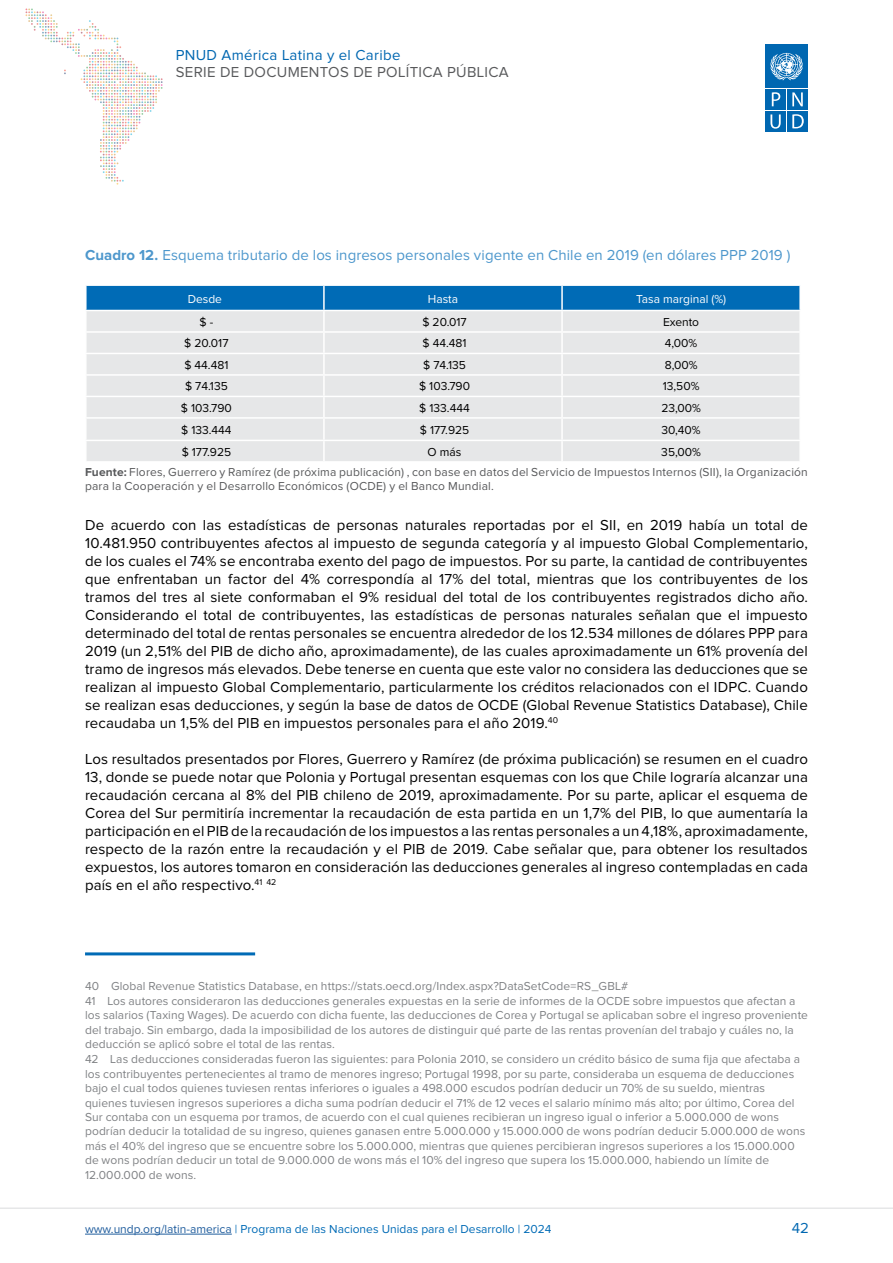
<style>
.page{position:relative;width:893px;height:1263px;background:#fff}
.page>*{position:absolute;margin:0;border:0;box-sizing:border-box;transform-origin:0 0}
.t1{font:15px/18px "Proxima Nova";letter-spacing:.005em;color:#000;text-align:justify}
.t2{font:15px "Proxima Nova";letter-spacing:.005em;color:#4d97cc}
.t3{font:15px "Proxima Nova";letter-spacing:.02em;color:#58595b}
.t4{font:15px "Proxima Nova";letter-spacing:.02em;color:#0067b1}
.t5{font:12px/14.5px "Proxima Nova";letter-spacing:.005em;color:#808285}
.t6{font:12px/20.5px "Proxima Nova";letter-spacing:.015em;color:#58595b}
.t7{font:12px "Proxima Nova";color:#000}
.t8{font:12px "Proxima Nova";color:#006bb6}
.t9{font:12px "Proxima Nova";color:#fff}
.s1{font-weight:700}
.s2{color:#000}
.s3{color:#215e9e}
</style>
<div class="page">
<hr style="left:0;top:1207px;width:893px;height:2px;background:#e6e7e8">
<hr style="left:85px;top:1234px;width:147px;height:1px;background:#215e9e">
<div style="left:765px;top:89px;width:21px;height:21px;background:#0067b1"></div>
<svg style="left:772px;top:92px;width:8px;height:14px"></svg>
<div style="left:787px;top:89px;width:21px;height:21px;background:#0067b1"></div>
<svg style="left:792px;top:92px;width:11px;height:14px"></svg>
<div style="left:765px;top:111px;width:21px;height:21px;background:#0067b1"></div>
<svg style="left:770px;top:114px;width:11px;height:15px"></svg>
<div style="left:787px;top:111px;width:21px;height:21px;background:#0067b1"></div>
<svg style="left:792px;top:114px;width:12px;height:14px"></svg>
<div style="left:765px;top:45px;width:43px;height:43px;background:#0067b1"></div>
<svg style="left:770px;top:53px;width:33px;height:27px"></svg>
<svg style="left:26px;top:9px;width:137px;height:176px"></svg>
<div style="left:87px;top:286px;width:712px;height:24px;background:#006bb6"></div>
<div style="left:87px;top:311px;width:712px;height:150px;background:#e6e7e8"></div>
<hr style="left:323px;top:286px;width:2px;height:24px;background:#fff">
<hr style="left:561px;top:286px;width:2px;height:24px;background:#fff">
<hr style="left:323px;top:311px;width:2px;height:20px;background:#fff">
<hr style="left:561px;top:311px;width:2px;height:20px;background:#fff">
<hr style="left:85px;top:331px;width:239px;height:2px;background:#fff">
<hr style="left:324px;top:331px;width:238px;height:2px;background:#fff">
<hr style="left:323px;top:333px;width:2px;height:20px;background:#fff">
<hr style="left:562px;top:331px;width:239px;height:2px;background:#fff">
<hr style="left:561px;top:333px;width:2px;height:20px;background:#fff">
<hr style="left:85px;top:353px;width:239px;height:1px;background:#fff">
<hr style="left:324px;top:353px;width:238px;height:1px;background:#fff">
<hr style="left:323px;top:354px;width:2px;height:20px;background:#fff">
<hr style="left:562px;top:353px;width:239px;height:1px;background:#fff">
<hr style="left:561px;top:354px;width:2px;height:20px;background:#fff">
<hr style="left:85px;top:374px;width:239px;height:2px;background:#fff">
<hr style="left:324px;top:374px;width:238px;height:2px;background:#fff">
<hr style="left:323px;top:376px;width:2px;height:20px;background:#fff">
<hr style="left:562px;top:374px;width:239px;height:2px;background:#fff">
<hr style="left:561px;top:376px;width:2px;height:20px;background:#fff">
<hr style="left:85px;top:396px;width:239px;height:1px;background:#fff">
<hr style="left:324px;top:396px;width:238px;height:1px;background:#fff">
<hr style="left:323px;top:397px;width:2px;height:20px;background:#fff">
<hr style="left:562px;top:396px;width:239px;height:1px;background:#fff">
<hr style="left:561px;top:397px;width:2px;height:20px;background:#fff">
<hr style="left:85px;top:417px;width:239px;height:2px;background:#fff">
<hr style="left:324px;top:417px;width:238px;height:2px;background:#fff">
<hr style="left:323px;top:419px;width:2px;height:21px;background:#fff">
<hr style="left:562px;top:417px;width:239px;height:2px;background:#fff">
<hr style="left:561px;top:419px;width:2px;height:21px;background:#fff">
<hr style="left:85px;top:440px;width:239px;height:1px;background:#fff">
<hr style="left:324px;top:440px;width:238px;height:1px;background:#fff">
<hr style="left:323px;top:441px;width:2px;height:20px;background:#fff">
<hr style="left:562px;top:440px;width:239px;height:1px;background:#fff">
<hr style="left:561px;top:441px;width:2px;height:20px;background:#fff">
<hr style="left:85px;top:952px;width:170px;height:3px;background:#006bb6">
<p class="t4" style="left:176px;top:47px;width:226px">PNUD América Latina y el Caribe</p>
<p class="t3" style="left:176px;top:64px;width:334px">SERIE DE DOCUMENTOS DE POLÍTICA PÚBLICA</p>
<p class="t2" style="left:85px;top:247px;width:707px"><span class="s1">Cuadro 12.</span> Esquema tributario de los ingresos personales vigente en Chile en 2019 (en dólares PPP 2019 )</p>
<p class="t9" style="left:188px;top:292px;width:36px">Desde</p>
<p class="t9" style="left:428px;top:292px;width:32px">Hasta</p>
<p class="t9" style="left:636px;top:292px;width:92px">Tasa marginal (%)</p>
<p class="t7" style="left:199px;top:315px;width:15px">$ -</p>
<p class="t7" style="left:422px;top:315px;width:46px">$ 20.017</p>
<p class="t7" style="left:663px;top:315px;width:37px">Exento</p>
<p class="t7" style="left:184px;top:337px;width:46px">$ 20.017</p>
<p class="t7" style="left:422px;top:337px;width:46px">$ 44.481</p>
<p class="t7" style="left:665px;top:337px;width:34px">4,00%</p>
<p class="t7" style="left:184px;top:358px;width:46px">$ 44.481</p>
<p class="t7" style="left:423px;top:358px;width:44px">$ 74.135</p>
<p class="t7" style="left:665px;top:358px;width:34px">8,00%</p>
<p class="t7" style="left:185px;top:380px;width:44px">$ 74.135</p>
<p class="t7" style="left:419px;top:380px;width:52px">$ 103.790</p>
<p class="t7" style="left:663px;top:380px;width:38px">13,50%</p>
<p class="t7" style="left:181px;top:401px;width:52px">$ 103.790</p>
<p class="t7" style="left:419px;top:401px;width:52px">$ 133.444</p>
<p class="t7" style="left:661px;top:401px;width:41px">23,00%</p>
<p class="t7" style="left:181px;top:423px;width:52px">$ 133.444</p>
<p class="t7" style="left:420px;top:423px;width:51px">$ 177.925</p>
<p class="t7" style="left:661px;top:423px;width:41px">30,40%</p>
<p class="t7" style="left:182px;top:445px;width:51px">$ 177.925</p>
<p class="t7" style="left:428px;top:445px;width:35px">O más</p>
<p class="t6" style="left:85px;top:442px;width:724px;text-indent:576px"><span class="s2">35,00%<br></span><span class="s1">Fuente:</span> Flores, Guerrero y Ramírez (de próxima publicación) , con base en datos del Servicio de Impuestos Internos (SII), la Organización</p>
<p class="t6" style="left:85px;top:476px;width:410px">para la Cooperación y el Desarrollo Económicos (OCDE) y el Banco Mundial.</p>
<p class="t1" style="left:85px;top:517px;width:724px">De acuerdo con las estadísticas de personas naturales reportadas por el SII, en 2019 había un total de 10.481.950 contribuyentes afectos al impuesto de segunda categoría y al impuesto Global Complementario, de los cuales el 74% se encontraba exento del pago de impuestos. Por su parte, la cantidad de contribuyentes que enfrentaban un factor del 4% correspondía al 17% del total, mientras que los contribuyentes de los tramos del tres al siete conformaban el 9% residual del total de los contribuyentes registrados dicho año.<br>Considerando el total de contribuyentes, las estadísticas de personas naturales señalan que el impuesto determinado del total de rentas personales se encuentra alrededor de los 12.534 millones de dólares PPP para 2019 (un 2,51% del PIB de dicho año, aproximadamente), de las cuales aproximadamente un 61% provenía del tramo de ingresos más elevados. Debe tenerse en cuenta que este valor no considera las deducciones que se realizan al impuesto Global Complementario, particularmente los créditos relacionados con el IDPC. Cuando se realizan esas deducciones, y según la base de datos de OCDE (Global Revenue Statistics Database), Chile recaudaba un 1,5% del PIB en impuestos personales para el año 2019.<sup>40</sup></p>
<p class="t1" style="left:85px;top:751px;width:724px">Los resultados presentados por Flores, Guerrero y Ramírez (de próxima publicación) se resumen en el cuadro 13, donde se puede notar que Polonia y Portugal presentan esquemas con los que Chile lograría alcanzar una recaudación cercana al 8% del PIB chileno de 2019, aproximadamente. Por su parte, aplicar el esquema de Corea del Sur permitiría incrementar la recaudación de esta partida en un 1,7% del PIB, lo que aumentaría la participación en el PIB de la recaudación de los impuestos a las rentas personales a un 4,18%, aproximadamente, respecto de la razón entre la recaudación y el PIB de 2019. Cabe señalar que, para obtener los resultados expuestos, los autores tomaron en consideración las deducciones generales al ingreso contempladas en cada país en el año respectivo.<sup>41</sup> <sup>42</sup></p>
<p class="t5" style="left:85px;top:978px;width:724px">40 Global Revenue Statistics Database, en https://stats.oecd.org/Index.aspx?DataSetCode=RS_GBL#<br>41 Los autores consideraron las deducciones generales expuestas en la serie de informes de la OCDE sobre impuestos que afectan a los salarios (Taxing Wages). De acuerdo con dicha fuente, las deducciones de Corea y Portugal se aplicaban sobre el ingreso proveniente del trabajo. Sin embargo, dada la imposibilidad de los autores de distinguir qué parte de las rentas provenían del trabajo y cuáles no, la deducción se aplicó sobre el total de las rentas.<br>42 Las deducciones consideradas fueron las siguientes: para Polonia 2010, se considero un crédito básico de suma fija que afectaba a los contribuyentes pertenecientes al tramo de menores ingreso; Portugal 1998, por su parte, consideraba un esquema de deducciones bajo el cual todos quienes tuviesen rentas inferiores o iguales a 498.000 escudos podrían deducir un 70% de su sueldo, mientras quienes tuviesen ingresos superiores a dicha suma podrían deducir el 71% de 12 veces el salario mínimo más alto; por último, Corea del Sur contaba con un esquema por tramos, de acuerdo con el cual quienes recibieran un ingreso igual o inferior a 5.000.000 de wons podrían deducir la totalidad de su ingreso, quienes ganasen entre 5.000.000 y 15.000.000 de wons podrían deducir 5.000.000 de wons más el 40% del ingreso que se encuentre sobre los 5.000.000, mientras que quienes percibieran ingresos superiores a los 15.000.000 de wons podrían deducir un total de 9.000.000 de wons más el 10% del ingreso que supera los 15.000.000, habiendo un límite de 12.000.000 de wons.</p>
<p class="t8" style="left:85px;top:1222px;width:468px"><span class="s3">www.undp.org/latin-america</span> | Programa de las Naciones Unidas para el Desarrollo | 2024</p>
<p class="t4" style="left:792px;top:1219px;width:19px">42</p>
</div>
